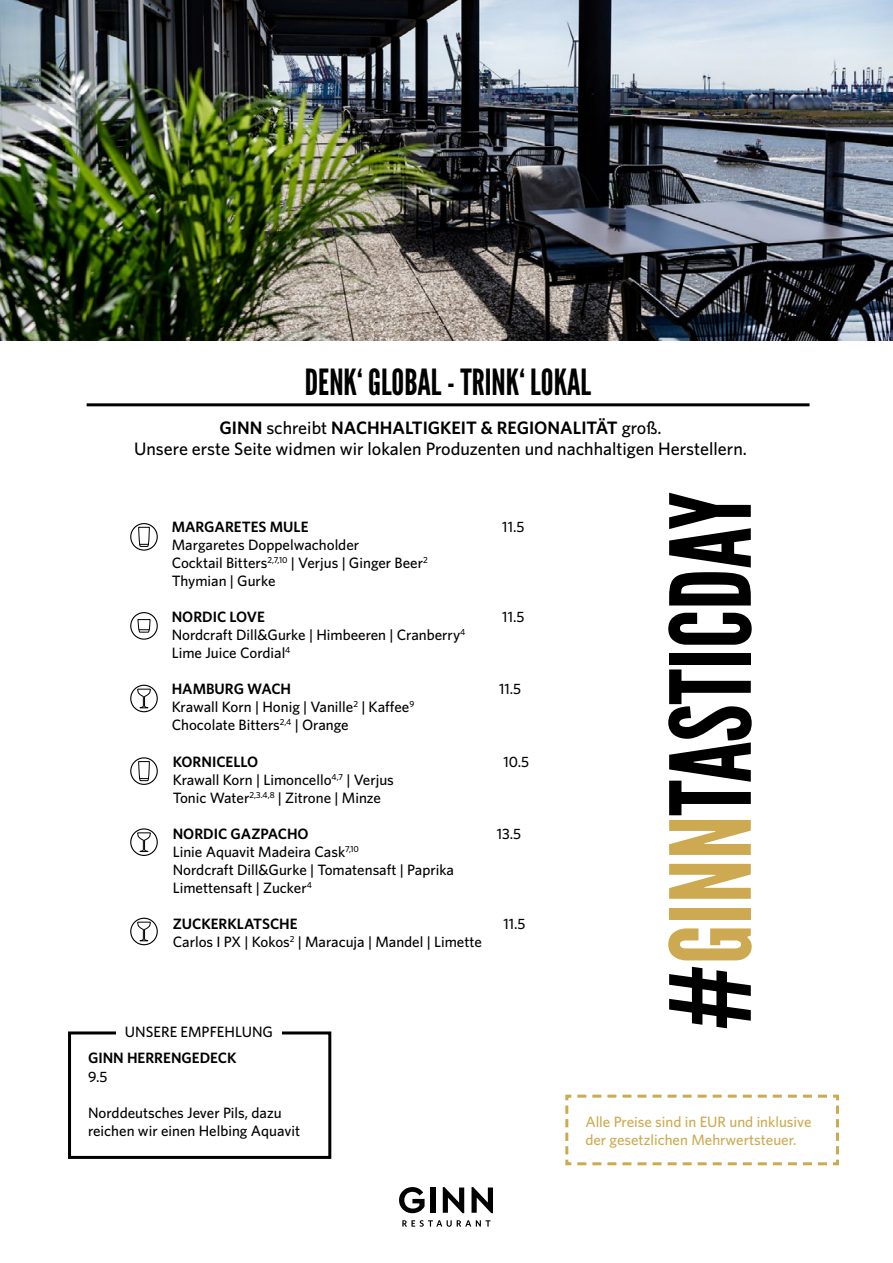
<style>
.page{position:relative;width:893px;height:1263px;background:#fff}
.page>*{position:absolute;margin:0;border:0;box-sizing:border-box;transform-origin:0 0}
.t1{font:111px "League Gothic";color:#000}
.t2{font:36px "League Gothic";color:#000}
.t3{font:500 18px/21.6px "Whitney";color:#000;text-align:center}
.t4{font:500 15px/18px "Whitney";color:#000}
.t5{font:600 15px "Whitney";color:#000}
.t6{font:500 15px/18px "Whitney";color:#cdaa51}
.s1{font-weight:600}
.s2{color:#cdaa51}
</style>
<div class="page">
<div style="left:68px;top:1031px;width:263px;height:128px;border:3px solid #000"></div>
<img style="left:0;top:0;width:893px;height:340px">
<hr style="left:87px;top:403px;width:722px;height:3px;background:#000">
<div style="left:130px;top:612px;width:28px;height:28px;border:1px solid #000;border-radius:50%"></div>
<svg style="left:137px;top:619px;width:14px;height:14px"></svg>
<div style="left:130px;top:828px;width:28px;height:28px;border:1px solid #000;border-radius:50%"></div>
<svg style="left:136px;top:832px;width:16px;height:20px"></svg>
<div style="left:130px;top:918px;width:28px;height:27px;border:1px solid #000;border-radius:50%"></div>
<svg style="left:136px;top:921px;width:16px;height:20px"></svg>
<div style="left:130px;top:757px;width:28px;height:28px;border:1px solid #000;border-radius:50%"></div>
<svg style="left:138px;top:761px;width:12px;height:20px"></svg>
<div style="left:130px;top:685px;width:28px;height:27px;border:1px solid #000;border-radius:50%"></div>
<svg style="left:136px;top:688px;width:16px;height:21px"></svg>
<div style="left:130px;top:523px;width:28px;height:28px;border:1px solid #000;border-radius:50%"></div>
<svg style="left:138px;top:526px;width:12px;height:21px"></svg>
<svg style="left:443px;top:1187px;width:21px;height:26px"></svg>
<svg style="left:471px;top:1187px;width:22px;height:26px"></svg>
<div style="left:431px;top:1187px;width:5px;height:26px;background:#000"></div>
<svg style="left:399px;top:1187px;width:26px;height:26px"></svg>
<svg style="left:402px;top:1220px;width:89px;height:7px"></svg>
<svg style="left:565px;top:1094px;width:274px;height:72px"></svg>
<div style="left:116px;top:1017px;width:166px;height:29px;background:#fff"></div>
<h2 class="t2" style="left:305px;top:361px;width:288px">DENK‘ GLOBAL - TRINK‘ LOKAL</h2>
<p class="t3" style="left:134px;top:416px;width:614px"><span class="s1">GINN</span> schreibt <span class="s1">NACHHALTIGKEIT &amp; REGIONALITÄT</span> groß.<br>Unsere erste Seite widmen wir lokalen Produzenten und nachhaltigen Herstellern.</p>
<p class="t5" style="left:172px;top:517px;width:138px">MARGARETES MULE</p>
<p class="t4" style="left:502px;top:517px;width:24px">11.5</p>
<p class="t4" style="left:172px;top:535px;width:258px">Margaretes Doppelwacholder<br>Cocktail Bitters<sup>2,7,10</sup> | Verjus | Ginger Beer<sup>2<br></sup>Thymian | Gurke</p>
<p class="t5" style="left:172px;top:607px;width:95px">NORDIC LOVE</p>
<p class="t4" style="left:502px;top:607px;width:24px">11.5</p>
<p class="t4" style="left:172px;top:625px;width:295px">Nordcraft Dill&amp;Gurke | Himbeeren | Cranberry<sup>4<br></sup>Lime Juice Cordial<sup>4</sup></p>
<p class="t5" style="left:172px;top:679px;width:121px">HAMBURG WACH</p>
<p class="t4" style="left:499px;top:679px;width:24px">11.5</p>
<p class="t4" style="left:172px;top:697px;width:244px">Krawall Korn | Honig | Vanille<sup>2</sup> | Kaffee<sup>9<br></sup>Chocolate Bitters<sup>2,4</sup> | Orange</p>
<p class="t5" style="left:173px;top:751px;width:87px">KORNICELLO</p>
<p class="t4" style="left:503px;top:752px;width:27px">10.5</p>
<p class="t4" style="left:173px;top:770px;width:223px">Krawall Korn | Limoncello<sup>4,7</sup> | Verjus<br>Tonic Water<sup>2,3.4,8</sup> | Zitrone | Minze</p>
<p class="t5" style="left:173px;top:823px;width:137px">NORDIC GAZPACHO</p>
<p class="t4" style="left:497px;top:824px;width:26px">13.5</p>
<p class="t4" style="left:173px;top:842px;width:283px">Linie Aquavit Madeira Cask<sup>7,10<br></sup>Nordcraft Dill&amp;Gurke | Tomatensaft | Paprika<br>Limettensaft | Zucker<sup>4</sup></p>
<p class="t5" style="left:173px;top:913px;width:126px">ZUCKERKLATSCHE</p>
<p class="t4" style="left:503px;top:914px;width:24px">11.5</p>
<p class="t4" style="left:173px;top:932px;width:311px">Carlos I PX | Kokos<sup>2</sup> | Maracuja | Mandel | Limette</p>
<p class="t4" style="left:125px;top:1023px;width:150px">UNSERE EMPFEHLUNG</p>
<p class="t5" style="left:88px;top:1048px;width:150px">GINN HERRENGEDECK</p>
<p class="t4" style="left:88px;top:1067px;width:21px">9.5</p>
<p class="t4" style="left:88px;top:1103px;width:214px">Norddeutsches Jever Pils, dazu reichen wir einen Helbing Aquavit</p>
<h1 class="t1" style="left:645px;top:1031px;width:540px;rotate:-90deg">#<span class="s2">GINN</span>TASTICDAY</h1>
<p class="t6" style="left:585px;top:1112px;width:228px">Alle Preise sind in EUR und inklusive der gesetzlichen Mehrwertsteuer.</p>
</div>
